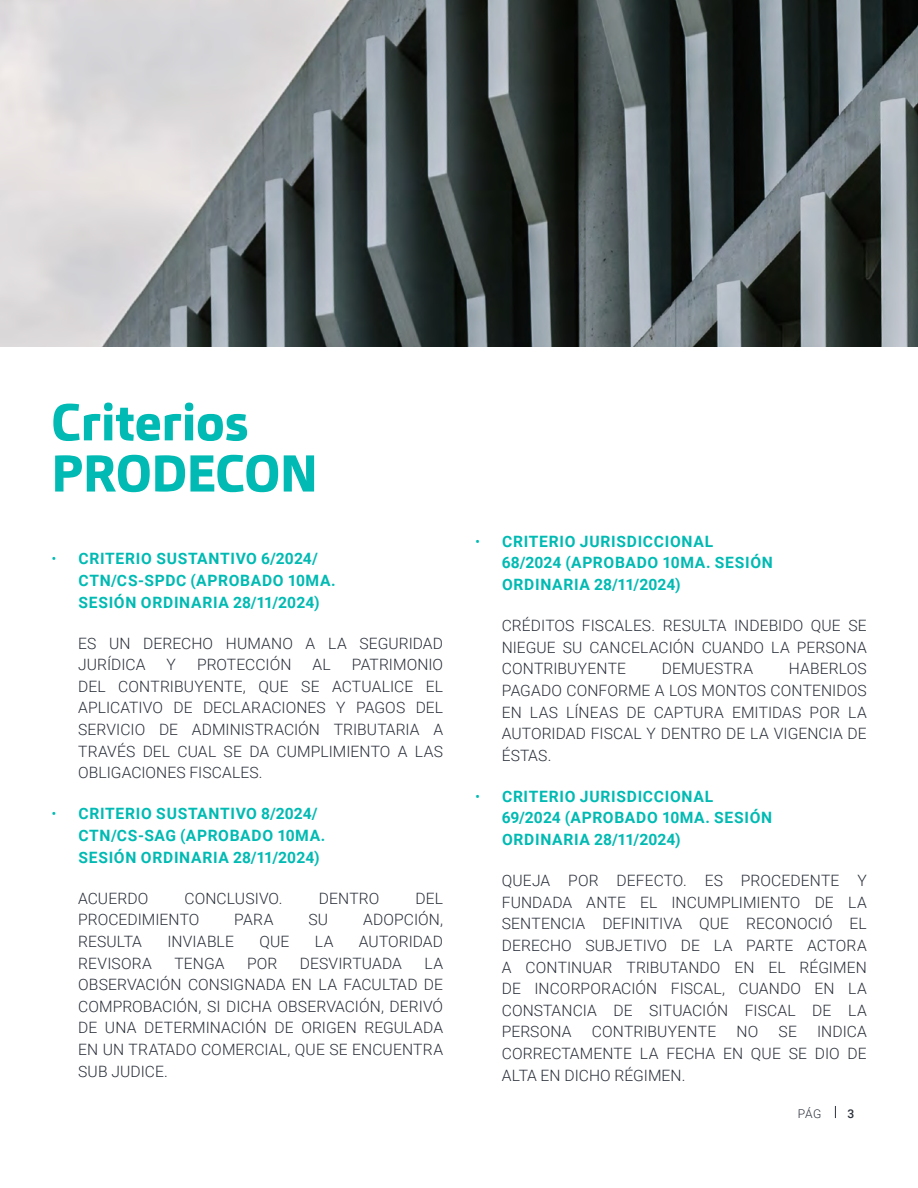
<style>
.page{position:relative;width:918px;height:1188px;background:#fff}
.page>*{position:absolute;margin:0;border:0;box-sizing:border-box;transform-origin:0 0}
.t1{font:800 51.15px/51.2px "Carnac";letter-spacing:-.01em;color:#00bab3}
.t2{font:300 15.6px/21.6px "Roboto";letter-spacing:.005em;color:#2b303a;text-align:justify}
.t3{font:700 15.6px/21.6px "Roboto";letter-spacing:.045em;color:#00bab3}
.t4{font:300 12.15px "Roboto";color:#2b303a}
.t5{font:500 12.15px "Roboto";color:#2b303a}
.s1{font-weight:300}
</style>
<div class="page">
<svg style="left:835px;top:1106px;width:1px;height:12px"></svg>
<img style="left:0;top:0;width:918px;height:347px">
<h1 class="t1" style="left:51px;top:397px;width:268px">Criterios<br>PRODECON</h1>
<p class="t3" style="left:78px;top:547px;width:259px;text-indent:-27px"><span class="s1">•</span> CRITERIO SUSTANTIVO 6/2024/<br>CTN/CS-SPDC (APROBADO 10MA.<br>SESIÓN ORDINARIA 28/11/2024)</p>
<p class="t2" style="left:78px;top:632px;width:367px">ES UN DERECHO HUMANO A LA SEGURIDAD<br>JURÍDICA</p>
<p class="t2" style="left:167px;top:653px;width:11px">Y</p>
<p class="t2" style="left:197px;top:653px;width:96px">PROTECCIÓN</p>
<p class="t2" style="left:313px;top:653px;width:20px">AL</p>
<p class="t2" style="left:78px;top:653px;width:367px;text-indent:274px">PATRIMONIO DEL CONTRIBUYENTE, QUE SE ACTUALICE EL APLICATIVO DE DECLARACIONES Y PAGOS DEL SERVICIO DE ADMINISTRACIÓN TRIBUTARIA A TRAVÉS DEL CUAL SE DA CUMPLIMIENTO A LAS OBLIGACIONES FISCALES.</p>
<p class="t3" style="left:78px;top:802px;width:249px;text-indent:-27px"><span class="s1">•</span> CRITERIO SUSTANTIVO 8/2024/<br>CTN/CS-SAG (APROBADO 10MA.<br>SESIÓN ORDINARIA 28/11/2024)</p>
<p class="t2" style="left:78px;top:887px;width:72px">ACUERDO</p>
<p class="t2" style="left:185px;top:887px;width:100px">CONCLUSIVO.</p>
<p class="t2" style="left:319px;top:887px;width:62px">DENTRO</p>
<p class="t2" style="left:416px;top:887px;width:29px">DEL</p>
<p class="t2" style="left:78px;top:908px;width:123px">PROCEDIMIENTO</p>
<p class="t2" style="left:234px;top:908px;width:41px">PARA</p>
<p class="t2" style="left:308px;top:908px;width:21px">SU</p>
<p class="t2" style="left:363px;top:908px;width:82px">ADOPCIÓN,</p>
<p class="t2" style="left:78px;top:930px;width:65px">RESULTA</p>
<p class="t2" style="left:167px;top:930px;width:68px">INVIABLE</p>
<p class="t2" style="left:259px;top:930px;width:31px">QUE</p>
<p class="t2" style="left:315px;top:930px;width:20px">LA</p>
<p class="t2" style="left:359px;top:930px;width:86px">AUTORIDAD</p>
<p class="t2" style="left:78px;top:952px;width:75px">REVISORA</p>
<p class="t2" style="left:174px;top:952px;width:52px">TENGA</p>
<p class="t2" style="left:247px;top:952px;width:32px">POR</p>
<p class="t2" style="left:300px;top:952px;width:104px">DESVIRTUADA</p>
<p class="t2" style="left:78px;top:952px;width:367px;text-indent:346px">LA OBSERVACIÓN CONSIGNADA EN LA FACULTAD DE COMPROBACIÓN, SI DICHA OBSERVACIÓN, DERIVÓ DE UNA DETERMINACIÓN DE ORIGEN REGULADA EN UN TRATADO COMERCIAL, QUE SE ENCUENTRA SUB JUDICE.</p>
<p class="t3" style="left:502px;top:530px;width:273px;text-indent:-27px"><span class="s1">•</span> CRITERIO JURISDICCIONAL<br>68/2024 (APROBADO 10MA. SESIÓN<br>ORDINARIA 28/11/2024)</p>
<p class="t2" style="left:502px;top:614px;width:367px">CRÉDITOS FISCALES. RESULTA INDEBIDO QUE SE NIEGUE SU CANCELACIÓN CUANDO LA PERSONA CONTRIBUYENTE</p>
<p class="t2" style="left:502px;top:657px;width:367px;text-indent:287px">HABERLOS PAGADO CONFORME A LOS MONTOS CONTENIDOS EN LAS LÍNEAS DE CAPTURA EMITIDAS POR LA AUTORIDAD FISCAL Y DENTRO DE LA VIGENCIA DE ÉSTAS.</p>
<p class="t3" style="left:502px;top:785px;width:272px;text-indent:-27px"><span class="s1">•</span> CRITERIO JURISDICCIONAL<br>69/2024 (APROBADO 10MA. SESIÓN<br>ORDINARIA 28/11/2024)</p>
<p class="t2" style="left:502px;top:869px;width:367px">QUEJA POR DEFECTO. ES PROCEDENTE Y FUNDADA ANTE EL INCUMPLIMIENTO DE LA SENTENCIA DEFINITIVA QUE RECONOCIÓ EL DERECHO SUBJETIVO DE LA PARTE ACTORA A CONTINUAR TRIBUTANDO EN EL RÉGIMEN DE INCORPORACIÓN FISCAL, CUANDO EN LA CONSTANCIA DE SITUACIÓN FISCAL DE LA PERSONA</p>
<p class="t2" style="left:662px;top:657px;width:93px">DEMUESTRA</p>
<p class="t2" style="left:502px;top:1021px;width:367px;text-indent:315px">INDICA CORRECTAMENTE LA FECHA EN QUE SE DIO DE ALTA EN DICHO RÉGIMEN.</p>
<p class="t2" style="left:592px;top:1021px;width:126px">CONTRIBUYENTE</p>
<p class="t2" style="left:737px;top:1021px;width:23px">NO</p>
<p class="t2" style="left:779px;top:1021px;width:20px">SE</p>
<p class="t4" style="left:798px;top:1106px;width:25px">PÁG</p>
<p class="t5" style="left:848px;top:1106px;width:8px">3</p>
</div>
